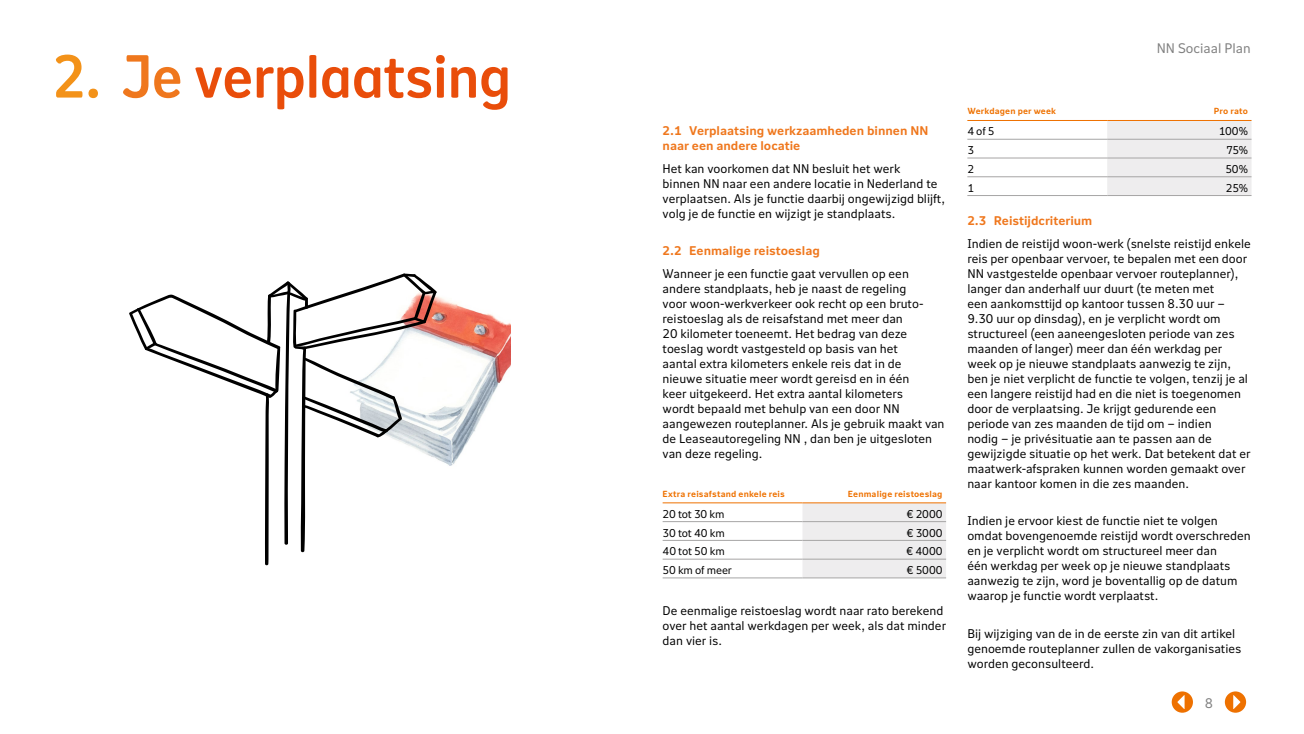
<style>
.page{position:relative;width:1304px;height:734px;background:#fff}
.page>*{position:absolute;margin:0;border:0;box-sizing:border-box;transform-origin:0 0}
.t1{font:60px "NN Nitti Grotesk Heading";color:#e94d0a}
.t2{font:13.75px "NN Nitti Grotesk Text";color:#7f7f7f}
.t3{font:12.5px/15px "NN Nitti Grotesk Text";color:#000}
.t4{font:700 12.5px/15px "NN Nitti Grotesk Text";color:#ef771d}
.t5{font:11.25px "NN Nitti Grotesk Text";letter-spacing:-.01em;color:#000}
.t6{font:700 8.75px "NN Nitti Grotesk Text";letter-spacing:.02em;color:#ee7100}
.s1{color:#f39219}
.s2{color:#ef771d}
</style>
<div class="page">
<div style="left:802px;top:503px;width:144px;height:74px;background:#eeedee"></div>
<hr style="left:663px;top:521px;width:139px;height:1px;background:#a6a5a5">
<hr style="left:802px;top:521px;width:144px;height:1px;background:#a6a5a5">
<hr style="left:663px;top:540px;width:139px;height:1px;background:#a6a5a5">
<hr style="left:802px;top:540px;width:144px;height:1px;background:#a6a5a5">
<hr style="left:663px;top:559px;width:139px;height:1px;background:#a6a5a5">
<hr style="left:802px;top:559px;width:144px;height:1px;background:#a6a5a5">
<hr style="left:663px;top:577px;width:139px;height:1px;background:#a6a5a5">
<hr style="left:802px;top:577px;width:144px;height:1px;background:#a6a5a5">
<hr style="left:663px;top:502px;width:139px;height:1px;background:#ee7100">
<hr style="left:802px;top:502px;width:144px;height:1px;background:#ee7100">
<div style="left:1107px;top:121px;width:144px;height:74px;background:#eeedee"></div>
<hr style="left:967px;top:139px;width:140px;height:1px;background:#a6a5a5">
<hr style="left:1107px;top:139px;width:144px;height:1px;background:#a6a5a5">
<hr style="left:967px;top:158px;width:140px;height:1px;background:#a6a5a5">
<hr style="left:1107px;top:158px;width:144px;height:1px;background:#a6a5a5">
<hr style="left:967px;top:176px;width:140px;height:1px;background:#a6a5a5">
<hr style="left:1107px;top:176px;width:144px;height:1px;background:#a6a5a5">
<hr style="left:967px;top:195px;width:140px;height:1px;background:#a6a5a5">
<hr style="left:1107px;top:195px;width:144px;height:1px;background:#a6a5a5">
<hr style="left:967px;top:120px;width:140px;height:1px;background:#ee7100">
<hr style="left:1107px;top:120px;width:144px;height:1px;background:#ee7100">
<img style="left:438px;top:296px;width:72px;height:170px">
<svg style="left:129px;top:273px;width:309px;height:292px"></svg>
<svg style="left:1225px;top:691px;width:21px;height:21px"></svg>
<svg style="left:1172px;top:691px;width:21px;height:21px"></svg>
<h1 class="t1" style="left:53px;top:33px;width:460px"><span class="s1">2.</span> <span class="s2">Je</span> verplaatsing</h1>
<p class="t2" style="left:1157px;top:39px;width:96px">NN Sociaal Plan</p>
<p class="t4" style="left:663px;top:122px;width:267px">2.1 Verplaatsing werkzaamheden binnen NN naar een andere locatie</p>
<p class="t3" style="left:663px;top:160px;width:284px">Het kan voorkomen dat NN besluit het werk<br>binnen NN naar een andere locatie in Nederland te verplaatsen. Als je functie daarbij ongewijzigd blijft, volg je de functie en wijzigt je standplaats.</p>
<p class="t4" style="left:663px;top:242px;width:159px">2.2 Eenmalige reistoeslag</p>
<p class="t3" style="left:663px;top:265px;width:283px">Wanneer je een functie gaat vervullen op een andere standplaats, heb je naast de regeling<br>voor woon-werkverkeer ook recht op een bruto&shy;reistoeslag als de reisafstand met meer dan<br>20 kilometer toeneemt. Het bedrag van deze toeslag wordt vastgesteld op basis van het<br>aantal extra kilometers enkele reis dat in de<br>nieuwe situatie meer wordt gereisd en in één<br>keer uitgekeerd. Het extra aantal kilometers<br>wordt bepaald met behulp van een door NN aangewezen routeplanner. Als je gebruik maakt van de Leaseautoregeling NN , dan ben je uitgesloten van deze regeling.</p>
<p class="t6" style="left:663px;top:487px;width:124px">Extra reisafstand enkele reis</p>
<p class="t6" style="left:848px;top:487px;width:96px">Eenmalige reistoeslag</p>
<p class="t5" style="left:663px;top:506px;width:63px">20 tot 30 km</p>
<p class="t5" style="left:907px;top:506px;width:37px">€ 2000</p>
<p class="t5" style="left:663px;top:525px;width:64px">30 tot 40 km</p>
<p class="t5" style="left:907px;top:525px;width:37px">€ 3000</p>
<p class="t5" style="left:663px;top:543px;width:64px">40 tot 50 km</p>
<p class="t5" style="left:907px;top:543px;width:37px">€ 4000</p>
<p class="t5" style="left:663px;top:562px;width:71px">50 km of meer</p>
<p class="t5" style="left:907px;top:562px;width:37px">€ 5000</p>
<p class="t3" style="left:663px;top:603px;width:285px">De eenmalige reistoeslag wordt naar rato berekend over het aantal werkdagen per week, als dat minder dan vier is.</p>
<p class="t6" style="left:967px;top:105px;width:90px">Werkdagen per week</p>
<p class="t6" style="left:1214px;top:105px;width:36px">Pro rato</p>
<p class="t5" style="left:967px;top:124px;width:29px">4 of 5</p>
<p class="t5" style="left:1219px;top:124px;width:31px">100%</p>
<p class="t5" style="left:967px;top:142px;width:8px">3</p>
<p class="t5" style="left:1226px;top:142px;width:23px">75%</p>
<p class="t5" style="left:967px;top:161px;width:8px">2</p>
<p class="t5" style="left:1225px;top:161px;width:24px">50%</p>
<p class="t5" style="left:967px;top:180px;width:8px">1</p>
<p class="t5" style="left:1226px;top:180px;width:24px">25%</p>
<p class="t4" style="left:967px;top:212px;width:126px">2.3 Reistijdcriterium</p>
<p class="t3" style="left:967px;top:235px;width:285px">Indien de reistijd woon-werk (snelste reistijd enkele reis per openbaar vervoer, te bepalen met een door NN vastgestelde openbaar vervoer routeplanner), langer dan anderhalf uur duurt (te meten met<br>een aankomsttijd op kantoor tussen 8.30 uur – 9.30 uur op dinsdag), en je verplicht wordt om structureel (een aaneengesloten periode van zes maanden of langer) meer dan één werkdag per week op je nieuwe standplaats aanwezig te zijn, ben je niet verplicht de functie te volgen, tenzij je al een langere reistijd had en die niet is toegenomen door de verplaatsing. Je krijgt gedurende een periode van zes maanden de tijd om – indien<br>nodig – je privésituatie aan te passen aan de gewijzigde situatie op het werk. Dat betekent dat er maatwerk-afspraken kunnen worden gemaakt over naar kantoor komen in die zes maanden.</p>
<p class="t3" style="left:967px;top:513px;width:285px">Indien je ervoor kiest de functie niet te volgen omdat bovengenoemde reistijd wordt overschreden en je verplicht wordt om structureel meer dan<br>één werkdag per week op je nieuwe standplaats aanwezig te zijn, word je boventallig op de datum waarop je functie wordt verplaatst.</p>
<p class="t3" style="left:967px;top:625px;width:276px">Bij wijziging van de in de eerste zin van dit artikel genoemde routeplanner zullen de vakorganisaties worden geconsulteerd.</p>
<p class="t2" style="left:1205px;top:693px;width:10px">8</p>
</div>
